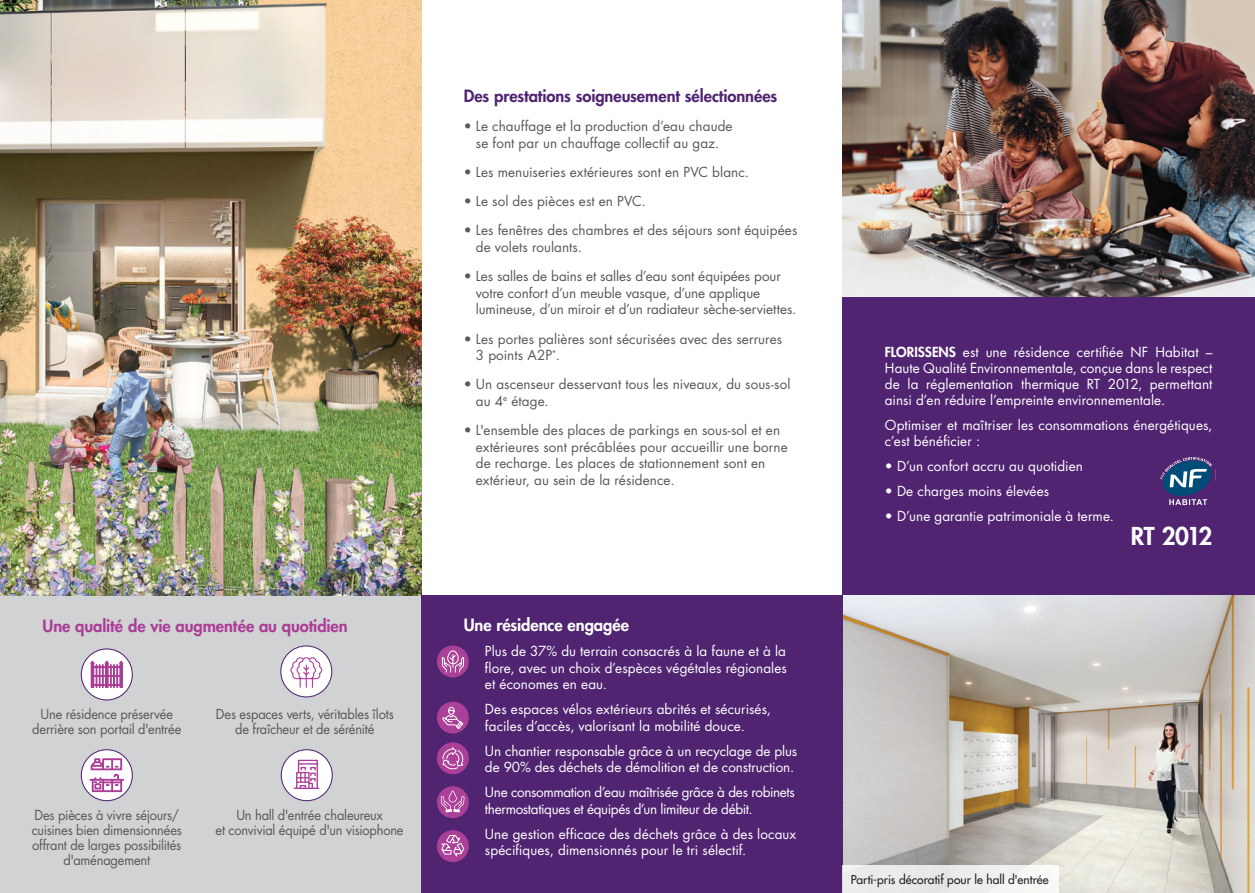
<style>
.page{position:relative;width:1255px;height:893px;background:#fff}
.page>*{position:absolute;margin:0;border:0;box-sizing:border-box;transform-origin:0 0}
.t1{font:800 24px "Futura Std";letter-spacing:-.055em;color:#fff}
.t2{font:800 16.5px "Futura Std";letter-spacing:-.005em;color:#512472}
.t3{font:800 16.5px "Futura Std";letter-spacing:-.005em;color:#ab3d96}
.t4{font:800 16.5px "Futura Std";color:#fff}
.t5{font:13.5px/16.5px "Futura Std";color:#fff}
.t6{font:13.5px/16.5px "Futura Std";color:#57585a}
.t7{font:13.5px/15px "Futura Std";color:#57585a;text-align:center;scale:.95 1}
.t8{font:13.5px/16.5px "Futura Std";letter-spacing:-.025em;color:#fff}
.t9{font:500 12px "Futura Std";letter-spacing:.005em;color:#231f20}
.s1{font-weight:800}
</style>
<div class="page">
<img style="left:842px;top:595px;width:412px;height:298px">
<div style="left:0;top:595px;width:421px;height:298px;background:#d1d2d4"></div>
<div style="left:81px;top:649px;width:51px;height:51px;background:#fff;border-radius:50%"></div>
<div style="left:81px;top:648px;width:52px;height:52px;border:1px solid #512472;border-radius:50%"></div>
<svg style="left:90px;top:661px;width:33px;height:27px"></svg>
<svg style="left:81px;top:750px;width:51px;height:51px"></svg>
<div style="left:81px;top:749px;width:52px;height:52px;border:1px solid #512472;border-radius:50%"></div>
<svg style="left:90px;top:759px;width:34px;height:33px"></svg>
<div style="left:281px;top:646px;width:51px;height:51px;background:#fff;border-radius:50%"></div>
<div style="left:280px;top:645px;width:52px;height:52px;border:1px solid #512472;border-radius:50%"></div>
<svg style="left:290px;top:657px;width:32px;height:31px"></svg>
<div style="left:281px;top:750px;width:51px;height:51px;background:#fff;border-radius:50%"></div>
<div style="left:281px;top:749px;width:52px;height:52px;border:1px solid #512472;border-radius:50%"></div>
<svg style="left:294px;top:759px;width:25px;height:30px"></svg>
<img style="left:0;top:0;width:421px;height:595px">
<img style="left:842px;top:0;width:412px;height:297px">
<div style="left:421px;top:595px;width:421px;height:298px;background:#512472"></div>
<div style="left:437px;top:646px;width:32px;height:31px;background:#aa4097;border-radius:50%"></div>
<svg style="left:441px;top:650px;width:23px;height:27px"></svg>
<div style="left:437px;top:742px;width:32px;height:32px;background:#aa4097;border-radius:50%"></div>
<svg style="left:442px;top:746px;width:22px;height:24px"></svg>
<svg style="left:437px;top:786px;width:32px;height:32px"></svg>
<svg style="left:441px;top:790px;width:23px;height:22px"></svg>
<div style="left:437px;top:830px;width:32px;height:32px;background:#aa4097;border-radius:50%"></div>
<svg style="left:439px;top:835px;width:25px;height:24px"></svg>
<div style="left:437px;top:702px;width:32px;height:31px;background:#aa4097;border-radius:50%"></div>
<svg style="left:442px;top:707px;width:22px;height:23px"></svg>
<div style="left:842px;top:297px;width:412px;height:298px;background:#512472"></div>
<svg style="left:1160px;top:457px;width:52px;height:48px"></svg>
<div style="left:842px;top:865px;width:217px;height:28px;background:linear-gradient(to right,#e6e6e7,#f6f5f3)"></div>
<p class="t3" style="left:43px;top:616px;width:307px">Une qualité de vie augmentée au quotidien</p>
<p class="t7" style="left:32px;top:707px;width:158px">Une résidence préservée derrière son portail d'entrée</p>
<p class="t7" style="left:32px;top:807px;width:160px">Des pièces à vivre séjours/ cuisines bien dimensionnées offrant de larges possibilités d'aménagement</p>
<p class="t7" style="left:216px;top:707px;width:189px">Des espaces verts, véritables îlots de fraîcheur et de sérénité</p>
<p class="t7" style="left:216px;top:807px;width:199px">Un hall d'entrée chaleureux<br>et convivial équipé d'un visiophone</p>
<p class="t2" style="left:463px;top:85px;width:315px">Des prestations soigneusement sélectionnées</p>
<p class="t6" style="left:463px;top:118px;width:270px;text-align:center">• Le chauffage et la production d’eau chaude se font par un chauffage collectif au gaz.</p>
<p class="t6" style="left:463px;top:164px;width:287px">• Les menuiseries extérieures sont en PVC blanc.</p>
<p class="t6" style="left:463px;top:193px;width:184px">• Le sol des pièces est en PVC.</p>
<p class="t6" style="left:476px;top:222px;width:323px;text-indent:-12px">• Les fenêtres des chambres et des séjours sont équipées de volets roulants.</p>
<p class="t6" style="left:476px;top:268px;width:322px;text-indent:-12px">• Les salles de bains et salles d’eau sont équipées pour votre confort d’un meuble vasque, d’une applique lumineuse, d’un miroir et d’un radiateur sèche-serviettes.</p>
<p class="t6" style="left:476px;top:330px;width:308px;text-indent:-12px">• Les portes palières sont sécurisées avec des serrures<br>3 points A2P<sup>*</sup>.</p>
<p class="t6" style="left:476px;top:376px;width:316px;text-indent:-12px">• Un ascenseur desservant tous les niveaux, du sous-sol au 4<sup>e</sup> étage.</p>
<p class="t6" style="left:476px;top:422px;width:313px;text-indent:-12px">• L'ensemble des places de parkings en sous-sol et en extérieures sont précâblées pour accueillir une borne de recharge. Les places de stationnement sont en extérieur, au sein de la résidence.</p>
<p class="t4" style="left:463px;top:615px;width:167px">Une résidence engagée</p>
<p class="t5" style="left:485px;top:643px;width:303px;text-align:justify">Plus de 37% du terrain consacrés à la faune et à la flore, avec un choix d’espèces végétales régionales et économes en eau.</p>
<p class="t5" style="left:485px;top:701px;width:287px">Des espaces vélos extérieurs abrités et sécurisés, faciles d’accès, valorisant la mobilité douce.</p>
<p class="t5" style="left:485px;top:743px;width:314px">Un chantier responsable grâce à un recyclage de plus de 90% des déchets de démolition et de construction.</p>
<p class="t8" style="left:485px;top:784px;width:311px">Une consommation d’eau maîtrisée grâce à des robinets thermostatiques et équipés d’un limiteur de débit.</p>
<p class="t5" style="left:485px;top:826px;width:313px">Une gestion efficace des déchets grâce à des locaux spécifiques, dimensionnés pour le tri sélectif.</p>
<p class="t5" style="left:884px;top:344px;width:329px;text-align:justify"><span class="s1">FLORISSENS</span> est une résidence certifiée NF Habitat – Haute Qualité Environnementale, conçue dans le respect de la réglementation thermique RT 2012, permettant ainsi d’en réduire l’empreinte environnementale.</p>
<p class="t5" style="left:884px;top:417px;width:329px">Optimiser et maîtriser les consommations énergétiques, c’est bénéficier :</p>
<p class="t5" style="left:884px;top:458px;width:199px">• D’un confort accru au quotidien</p>
<p class="t5" style="left:884px;top:483px;width:166px">• De charges moins élevées</p>
<p class="t5" style="left:884px;top:507px;width:231px">• D’une garantie patrimoniale à terme.</p>
<h1 class="t1" style="left:1130px;top:521px;width:83px">RT 2012</h1>
<p class="t9" style="left:850px;top:872px;width:199px">Parti-pris décoratif pour le hall d'entrée</p>
</div>
